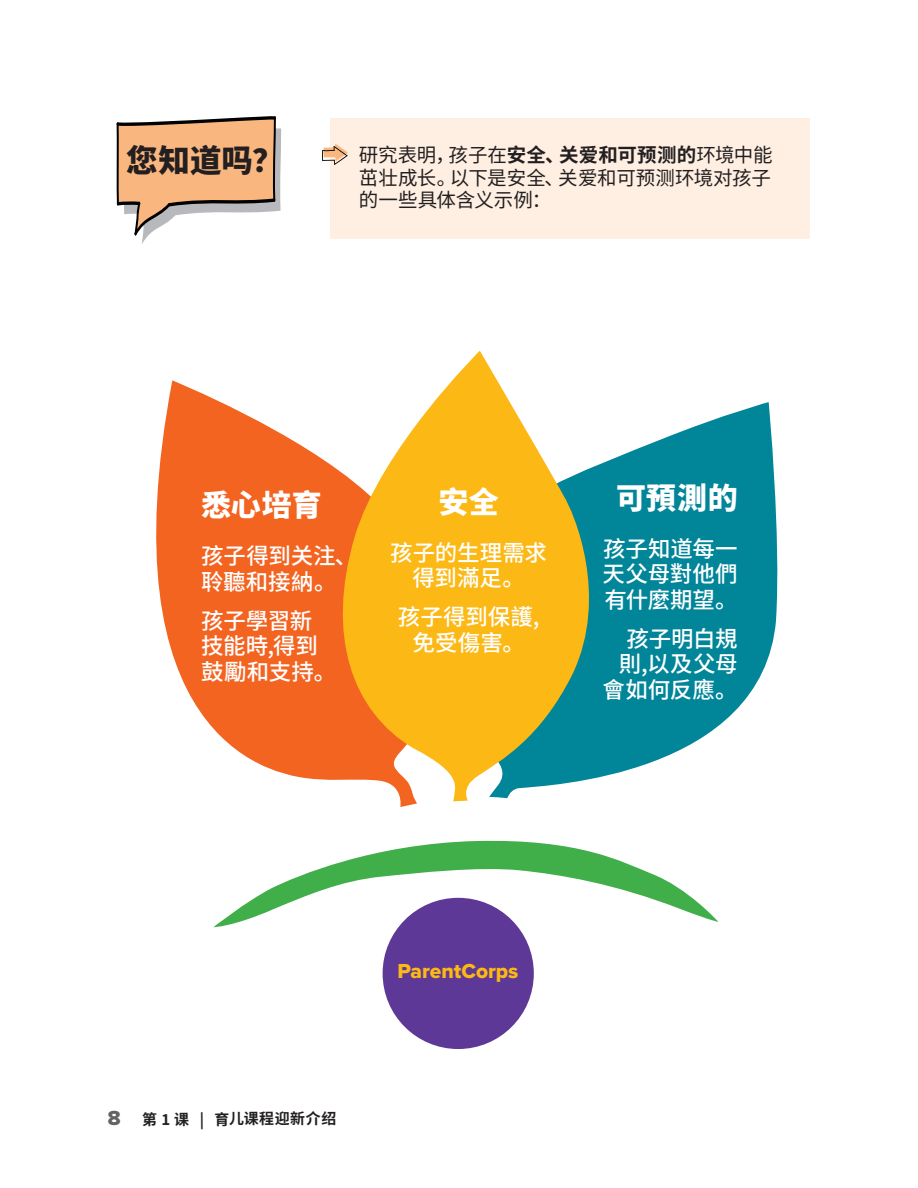
<style>
.page{position:relative;width:918px;height:1188px;background:#fff}
.page>*{position:absolute;margin:0;border:0;box-sizing:border-box;transform-origin:0 0}
.t1{font:800 31.5px "Source Han Sans CN";color:#231f20}
.t2{font:800 30px "Source Han Sans CN";letter-spacing:.01em;color:#fff}
.t3{font:500 22.5px/25.5px "Source Han Sans CN";letter-spacing:-.005em;color:#fff}
.t4{font:21px "Proxima Nova Extrabld";letter-spacing:-.005em;color:#fcb814}
.body{font:19.5px/22.5px "Source Han Sans CN";letter-spacing:-.005em;color:#231f20;text-align:justify}
.t5{font:700 15px "Source Han Sans CN";color:#231f20}
.s1{font-weight:700}
</style>
<div class="page">
<div style="left:330px;top:118px;width:480px;height:120px;background:#feefe2"></div>
<svg style="left:117px;top:116px;width:164px;height:128px"></svg>
<svg style="left:156px;top:380px;width:304px;height:427px;fill:#f36421"></svg>
<svg style="left:610px;top:402px;width:168px;height:373px;fill:#008599"></svg>
<svg style="left:214px;top:840px;width:504px;height:87px"></svg>
<div style="left:383px;top:898px;width:151px;height:151px;background:#5d3896;border-radius:50%"></div>
<svg style="left:326px;top:351px;width:284px;height:450px;fill:#fcb814"></svg>
<svg style="left:322px;top:143px;width:26px;height:22px"></svg>
<p class="t1" style="left:126px;top:142px;width:159px">您知道吗？</p>
<p class="body" style="left:359px;top:144px;width:415px">研究表明，孩子在<span class="s1">安全、关爱和可预测的</span>环境中能茁壮成长。以下是安全、关爱和可预测环境对孩子的一些具体含义示例：</p>
<p class="t2" style="left:201px;top:488px;width:122px">悉心培育</p>
<p class="t3" style="left:201px;top:544px;width:158px">孩子得到关注、</p>
<p class="t3" style="left:201px;top:569px;width:137px">聆聽和接納。</p>
<p class="t3" style="left:201px;top:608px;width:137px">孩子學習新技能時,得到鼓勵和支持。</p>
<p class="t2" style="left:438px;top:485px;width:62px">安全</p>
<p class="t3" style="left:390px;top:540px;width:158px">孩子的生理需求</p>
<p class="t3" style="left:412px;top:566px;width:114px">得到滿足。</p>
<p class="t3" style="left:398px;top:605px;width:143px">孩子得到保護,</p>
<p class="t3" style="left:413px;top:630px;width:114px">免受傷害。</p>
<p class="t2" style="left:616px;top:481px;width:123px">可預測的</p>
<p class="t3" style="left:603px;top:536px;width:136px">孩子知道每一</p>
<p class="t3" style="left:603px;top:562px;width:137px">天父母對他們</p>
<p class="t3" style="left:604px;top:587px;width:135px">有什麼期望。</p>
<p class="t3" style="left:627px;top:626px;width:113px">孩子明白規</p>
<p class="t3" style="left:619px;top:652px;width:120px">則,以及父母</p>
<p class="t3" style="left:603px;top:677px;width:137px">會如何反應。</p>
<p class="t5" style="left:142px;top:1112px;width:196px;rotate:-1deg">第 1 课 | 育儿课程迎新介绍</p>
<p class="t4" style="left:397px;top:955px;width:123px">ParentCorps</p>
</div>
